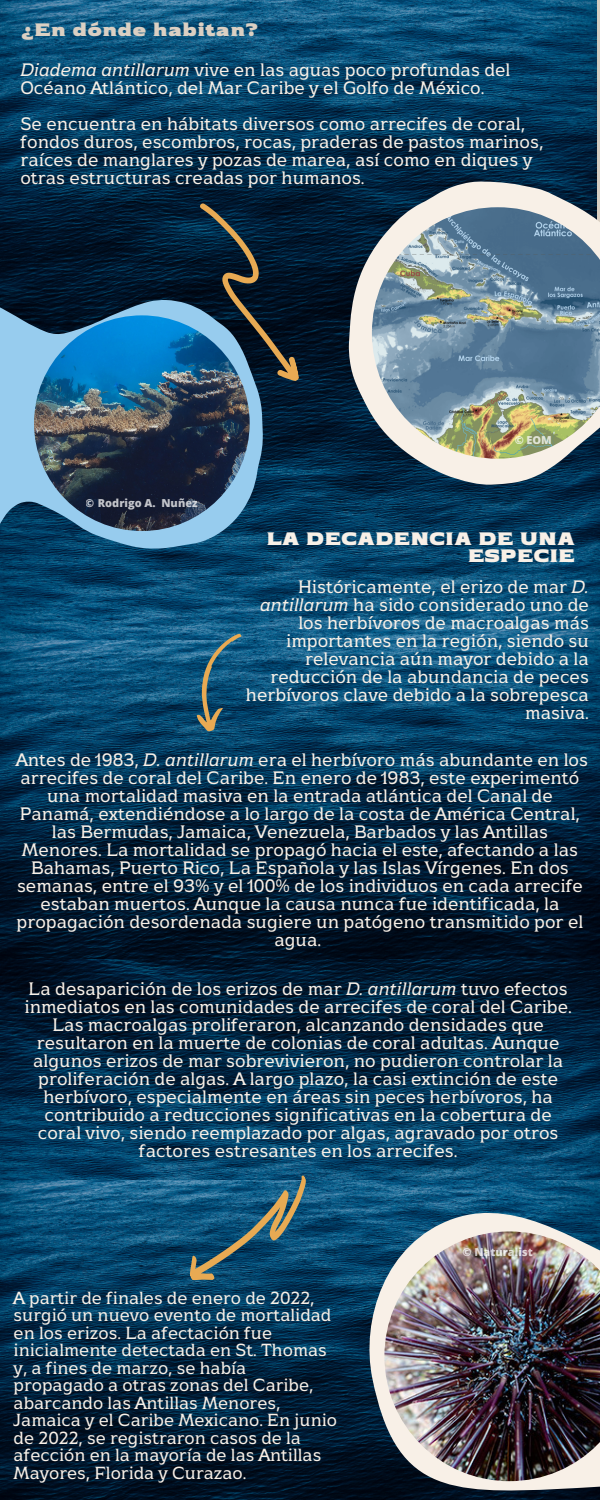
<style>
.page{position:relative;width:600px;height:1500px;background:#fff}
.page>*{position:absolute;margin:0;border:0;box-sizing:border-box;transform-origin:0 0}
.t1{font:20px/17.2px "Asangha Bl Ex";color:#f8f0e7;text-align:right}
.t2{font:20px "Asangha Bl Ex";color:#dbd0c3}
.t3{font:18px/18px "Atsanee";color:#f8f0e7;text-align:center}
.t4{font:17.5px/17.5px "Atsanee";color:#f8f0e7}
.t5{font:800 11px "Open Sans";color:#fff}
.s1{font-style:italic}
</style>
<div class="page">
<img style="left:0;top:0;width:597px;height:320px">
<img style="left:0;top:958px;width:600px;height:222px">
<img style="left:0;top:320px;width:600px;height:638px">
<svg style="left:349px;top:181px;width:251px;height:303px;background:#6a7a86"></svg>
<svg style="left:0;top:248px;width:279px;height:425px;background:#265c7e"></svg>
<img style="left:0;top:1180px;width:287px;height:320px">
<svg style="left:287px;top:1149px;width:313px;height:351px;background:#184562"></svg>
<svg style="left:172px;top:1175px;width:156px;height:113px;background:#205773"></svg>
<svg style="left:199px;top:191px;width:101px;height:202px;background:#1f313e"></svg>
<svg style="left:190px;top:627px;width:52px;height:107px;background:#265c76"></svg>
<img style="left:372px;top:207px;width:228px;height:252px">
<img style="left:34px;top:315px;width:216px;height:216px;border-radius:50%">
<img style="left:384px;top:1231px;width:216px;height:250px">
<p class="t2" style="left:21px;top:17px;width:238px">¿En dónde habitan?</p>
<p class="t3" style="left:20px;top:62px;width:492px;text-align:left"><span class="s1">Diadema antillarum</span> vive en las aguas poco profundas del<br>Océano Atlántico, del Mar Caribe y el Golfo de México.</p>
<p class="t3" style="left:20px;top:116px;width:525px;text-align:left">Se encuentra en hábitats diversos como arrecifes de coral, fondos duros, escombros, rocas, praderas de pastos marinos, raíces de manglares y pozas de marea, así como en diques y otras estructuras creadas por humanos.</p>
<p class="t5" style="left:86px;top:495px;width:113px">© Rodrigo A. Nuñez</p>
<p class="t5" style="left:515px;top:432px;width:39px">© EOM</p>
<p class="t1" style="left:266px;top:529px;width:310px">LA DECADENCIA DE UNA<br>ESPECIE</p>
<p class="t3" style="left:246px;top:578px;width:345px;text-align:right">Históricamente, el erizo de mar <span class="s1">D. antillarum</span> ha sido considerado uno de los herbívoros de macroalgas más importantes en la región, siendo su relevancia aún mayor debido a la reducción de la abundancia de peces herbívoros clave debido a la sobrepesca masiva.</p>
<p class="t3" style="left:16px;top:752px;width:573px">Antes de 1983, <span class="s1">D. antillarum</span> era el herbívoro más abundante en los arrecifes de coral del Caribe. En enero de 1983, este experimentó una mortalidad masiva en la entrada atlántica del Canal de Panamá, extendiéndose a lo largo de la costa de América Central, las Bermudas, Jamaica, Venezuela, Barbados y las Antillas Menores. La mortalidad se propagó hacia el este, afectando a las Bahamas, Puerto Rico, La Española y las Islas Vírgenes. En dos semanas, entre el 93% y el 100% de los individuos en cada arrecife estaban muertos. Aunque la causa nunca fue identificada, la propagación desordenada sugiere un patógeno transmitido por el agua.</p>
<p class="t3" style="left:24px;top:981px;width:549px">La desaparición de los erizos de mar <span class="s1">D. antillarum</span> tuvo efectos inmediatos en las comunidades de arrecifes de coral del Caribe.<br>Las macroalgas proliferaron, alcanzando densidades que resultaron en la muerte de colonias de coral adultas. Aunque algunos erizos de mar sobrevivieron, no pudieron controlar la proliferación de algas. A largo plazo, la casi extinción de este herbívoro, especialmente en áreas sin peces herbívoros, ha contribuido a reducciones significativas en la cobertura de coral vivo, siendo reemplazado por algas, agravado por otros factores estresantes en los arrecifes.</p>
<p class="t4" style="left:14px;top:1290px;width:325px">A partir de finales de enero de 2022, surgió un nuevo evento de mortalidad en los erizos. La afectación fue inicialmente detectada en St. Thomas y, a fines de marzo, se había propagado a otras zonas del Caribe, abarcando las Antillas Menores, Jamaica y el Caribe Mexicano. En junio de 2022, se registraron casos de la afección en la mayoría de las Antillas Mayores, Florida y Curazao.</p>
<p class="t5" style="left:462px;top:1244px;width:72px">© Naturalist</p>
</div>
